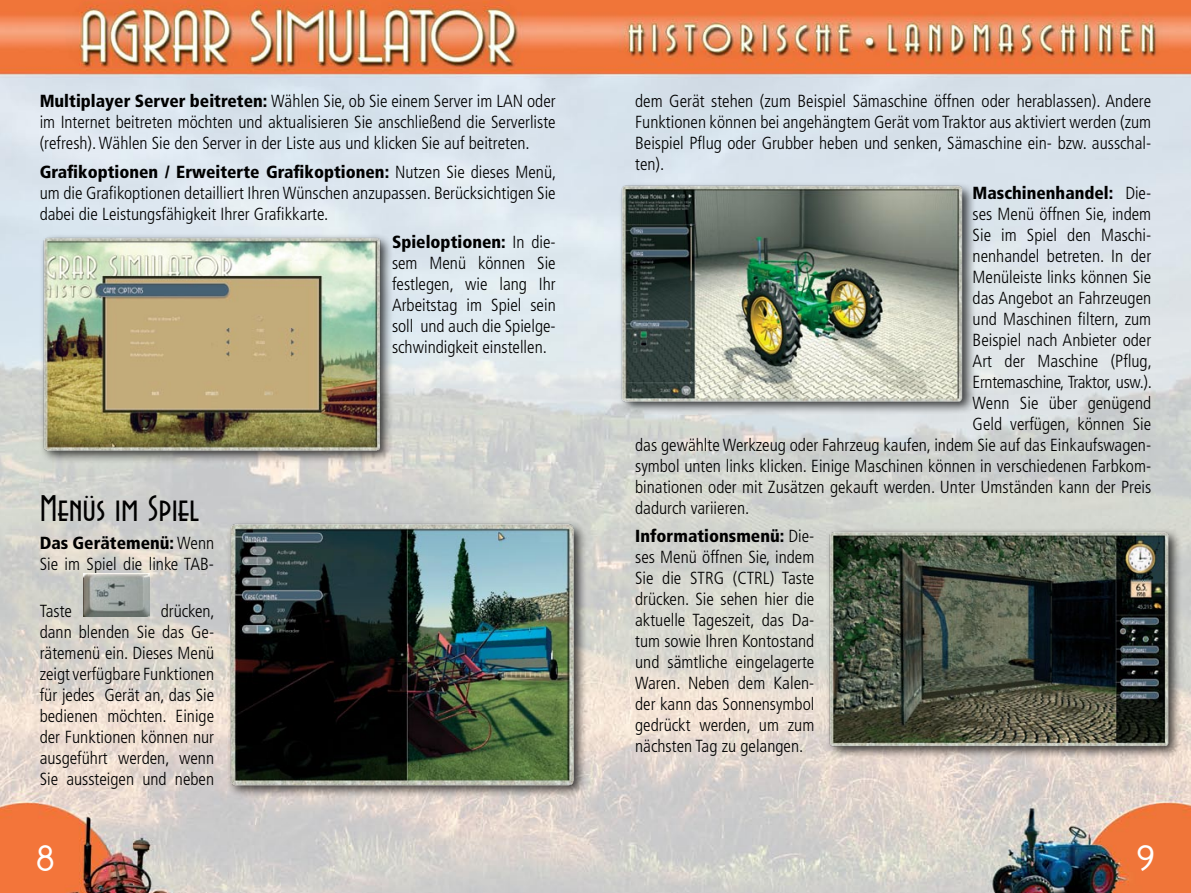
<style>
.page{position:relative;width:1191px;height:893px;background:#fff}
.page>*{position:absolute;margin:0;border:0;box-sizing:border-box;transform-origin:0 0}
.t1{font:38.5px "Avenida Let Plain";color:#000}
.t2{font:38.5px "Avenida Let Plain";color:#fff}
.t3{font:300 condensed 17.5px/21px "Frutiger";color:#000;text-align:justify}
.t4{font:300 condensed 17.5px "Frutiger";letter-spacing:-.02em;color:#000}
.t5{font:900 condensed 17.5px "Frutiger";color:#000}
.s1{font-weight:900}
.s2{font-weight:300}
</style>
<div class="page">
<img style="left:0;top:0;width:1191px;height:893px">
<img style="left:83px;top:574px;width:66px;height:43px">
<div style="left:39px;top:233px;width:383px;height:257px;background:#000;opacity:.75"></div>
<img style="left:36px;top:234px;width:351px;height:220px">
<div style="left:618px;top:182px;width:383px;height:257px;background:#000;opacity:.75"></div>
<img style="left:617px;top:184px;width:350px;height:219px">
<div style="left:826px;top:527px;width:365px;height:257px;background:#000;opacity:.75"></div>
<img style="left:823px;top:529px;width:351px;height:219px">
<div style="left:226px;top:520px;width:393px;height:298px;background:#000;opacity:.75"></div>
<img style="left:227px;top:523px;width:350px;height:263px">
<p class="t3" style="left:40px;top:91px;width:517px"><span class="s1">Multiplayer Server beitreten:</span> Wählen Sie, ob Sie einem Server im LAN oder im Internet beitreten möchten und aktualisieren Sie anschließend die Serverliste (refresh). Wählen Sie den Server in der Liste aus und klicken Sie auf beitreten.</p>
<p class="t3" style="left:40px;top:162px;width:518px"><span class="s1">Grafikoptionen / Erweiterte Grafikoptionen:</span> Nutzen Sie dieses Menü, um die Grafikoptionen detailliert Ihren Wünschen anzupassen. Berücksichtigen Sie dabei die Leistungsfähigkeit Ihrer Grafikkarte.</p>
<p class="t3" style="left:392px;top:232px;width:165px"><span class="s1">Spieloptionen:</span> In die&shy;sem Menü können Sie festlegen, wie lang Ihr Arbeitstag im Spiel sein soll und auch die Spielge&shy;schwindigkeit einstellen.</p>
<h1 class="t1" style="left:40px;top:488px;width:161px">Menüs im Spiel</h1>
<p class="t3" style="left:40px;top:533px;width:176px"><span class="s1">Das Gerätemenü:</span> Wenn<br>Sie im Spiel die linke TAB-</p>
<p class="t3" style="left:40px;top:600px;width:34px">Taste</p>
<p class="t3" style="left:40px;top:600px;width:177px;text-indent:121px">drücken, dann blenden Sie das Ge&shy;rätemenü ein. Dieses Menü zeigt verfügbare Funktionen für jedes Gerät an, das Sie bedienen möchten. Einige der Funktionen können nur ausgeführt werden, wenn Sie aussteigen und neben</p>
<p class="t3" style="left:635px;top:91px;width:517px">dem Gerät stehen (zum Beispiel Sämaschine öffnen oder herablassen). Andere Funktionen können bei angehängtem Gerät vom Traktor aus aktiviert werden (zum Beispiel Pflug oder Grubber heben und senken, Sämaschine ein- bzw. ausschal&shy;ten).</p>
<p class="t5" style="left:972px;top:182px;width:180px">Maschinenhandel: <span class="s2">Die-</span></p>
<p class="t3" style="left:972px;top:204px;width:180px">ses Menü öffnen Sie, indem</p>
<p class="t3" style="left:972px;top:225px;width:180px">Sie im Spiel den Maschi-</p>
<p class="t3" style="left:972px;top:246px;width:180px">nenhandel betreten. In der</p>
<p class="t3" style="left:972px;top:267px;width:180px">Menüleiste links können Sie</p>
<p class="t3" style="left:972px;top:288px;width:180px">das Angebot an Fahrzeugen</p>
<p class="t3" style="left:972px;top:309px;width:180px">und Maschinen filtern, zum</p>
<p class="t3" style="left:972px;top:330px;width:180px">Beispiel nach Anbieter oder</p>
<p class="t3" style="left:972px;top:351px;width:181px">Art der Maschine (Pflug,</p>
<p class="t4" style="left:972px;top:372px;width:178px">Erntemaschine, Traktor, usw.).</p>
<p class="t3" style="left:972px;top:393px;width:180px">Wenn Sie über genügend</p>
<p class="t3" style="left:972px;top:414px;width:180px">Geld verfügen, können Sie</p>
<p class="t3" style="left:635px;top:435px;width:517px">das gewählte Werkzeug oder Fahrzeug kaufen, indem Sie auf das Einkaufswagen-</p>
<p class="t3" style="left:635px;top:456px;width:517px">symbol unten links klicken. Einige Maschinen können in verschiedenen Farbkom-</p>
<p class="t3" style="left:635px;top:477px;width:517px">binationen oder mit Zusätzen gekauft werden. Unter Umständen kann der Preis</p>
<p class="t3" style="left:635px;top:498px;width:113px">dadurch variieren.</p>
<p class="t3" style="left:635px;top:526px;width:181px"><span class="s1">Informationsmenü:</span> Die&shy;ses Menü öffnen Sie, indem Sie die STRG (CTRL) Taste drücken. Sie sehen hier die aktuelle Tageszeit, das Da&shy;tum sowie Ihren Kontostand und sämtliche eingelagerte Waren. Neben dem Kalen&shy;der kann das Sonnensymbol gedrückt werden, um zum nächsten Tag zu gelangen.</p>
<h1 class="t2" style="left:36px;top:839px;width:20px">8</h1>
<h1 class="t2" style="left:1136px;top:839px;width:19px">9</h1>
</div>
